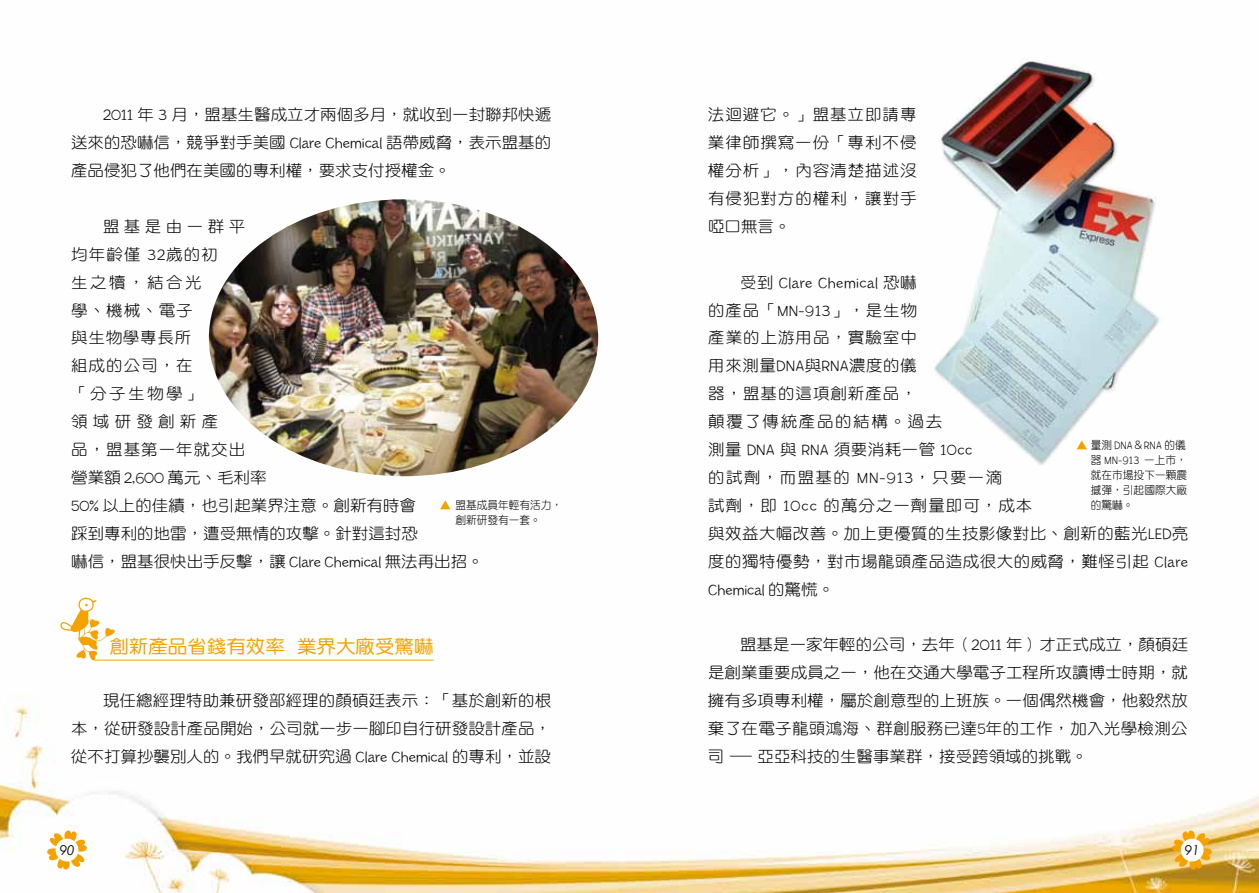
<style>
.page{position:relative;width:1259px;height:893px;background:#fff}
.page>*{position:absolute;margin:0;border:0;box-sizing:border-box;transform-origin:0 0}
.t1{font:18.6px "DF Yuan Std W5";color:#f5a200;scale:1.05 1}
.t2{font:15.6px/27.9px "DF Yuan Std W3";letter-spacing:.025em;color:#000;text-align:justify;scale:1.05 1}
.t3{font:15.6px/27.9px "DF Yuan Std W3";color:#000;scale:1.05 1}
.t4{font:15.6px/27.9px "DF Yuan Std W3";letter-spacing:.06em;color:#000;scale:1.05 1}
.t5{font:300 15.6px "Billy";letter-spacing:.025em;color:#000;scale:1.05 1}
.t6{font:300 15.6px "Billy";color:#000;scale:1.05 1}
.t7{font:italic 13.5px "Century Gothic";color:#000}
.t8{font:11.25px/15px "DF Yuan Std W3";color:#000;scale:.95 1}
.t9{font:300 11.25px/15px "Billy";letter-spacing:.04em;color:#000;scale:.95 1}
.s1{font-family:"Billy";font-weight:300}
.s2{font-family:"DF Yuan Std W3";font-weight:400}
</style>
<div class="page">
<img style="left:0;top:333px;width:1259px;height:560px">
<svg style="left:60px;top:598px;width:55px;height:62px"></svg>
<hr style="left:93px;top:660px;width:341px;height:1px;background:#f5a200">
<img style="left:209px;top:199px;width:389px;height:277px">
<img style="left:929px;top:59px;width:233px;height:408px">
<svg style="left:1076px;top:440px;width:11px;height:9px"></svg>
<svg style="left:440px;top:500px;width:10px;height:9px"></svg>
<svg style="left:47px;top:830px;width:40px;height:40px"></svg>
<div style="left:56px;top:839px;width:22px;height:22px;background:#fff;border-radius:50%"></div>
<svg style="left:1172px;top:830px;width:40px;height:40px"></svg>
<div style="left:1180px;top:839px;width:23px;height:22px;background:#fff;border-radius:50%"></div>
<p class="t2" style="left:71px;top:100px;width:459px;text-indent:32px"><span class="s1">2011</span> 年 <span class="s1">3</span> 月，盟基生醫成立才兩個多月，就收到一封聯邦快遞送來的恐嚇信，競爭對手美國 <span class="s1">Clare Chemical</span> 語帶威脅，表示盟基的產品侵犯了他們在美國的專利權，要求支付授權金。</p>
<p class="t2" style="left:708px;top:100px;width:200px">法迴避它。」盟基立即請專業律師撰寫一份「專利不侵權分析」，內容清楚描述沒有侵犯對方的權利，讓對手啞口無言。</p>
<p class="t3" style="left:71px;top:212px;width:394px;text-indent:32px">盟基是由一群平<br>均年齡僅 <span class="s1">32</span>歲的初<br>生之犢，結合光<br>學、機械、電子<br>與生物學專長所<br>組成的公司，在<br>「分子生物學」<br>領域研發創新產<br>品，盟基第一年就交出<br>營業額 <span class="s1">2,600</span> 萬元、毛利率<br><span class="s1">50%</span> 以上的佳績，也引起業界注意。創新有時會<br>踩到專利的地雷，遭受無情的攻擊。針對這封恐<br>嚇信，盟基很快出手反擊，讓 <span class="s1">Clare Chemical</span> 無法再出招。</p>
<p class="t5" style="left:740px;top:274px;width:170px"><span class="s2">受到</span> Clare Chemical <span class="s2">恐嚇</span></p>
<p class="t4" style="left:708px;top:296px;width:224px">的產品「<span class="s1">MN-913</span>」，是生物<br>產業的上游用品，實驗室中<br>用來測量<span class="s1">DNA</span>與<span class="s1">RNA</span>濃度的儀<br>器，盟基的這項創新產品，<br>顛覆了傳統產品的結構。過去</p>
<p class="t5" style="left:708px;top:442px;width:253px"><span class="s2">測量</span> DNA <span class="s2">與</span> RNA <span class="s2">須要消耗一管</span> 10cc</p>
<p class="t2" style="left:708px;top:463px;width:459px;text-align:left">的試劑，而盟基的 <span class="s1">MN-913</span>，只要一滴<br>試劑，即 <span class="s1">10cc</span> 的萬分之一劑量即可，成本<br>與效益大幅改善。加上更優質的生技影像對比、創新的藍光<span class="s1">LED</span>亮度的獨特優勢，對市場龍頭產品造成很大的威脅，難怪引起 <span class="s1">Clare</span></p>
<p class="t6" style="left:708px;top:581px;width:121px">Chemical <span class="s2">的驚慌。</span></p>
<p class="t9" style="left:1091px;top:438px;width:102px"><span class="s2">量測</span> DNA<span class="s2">＆</span>RNA <span class="s2">的儀器</span> MN-913 <span class="s2">一上市，</span></p>
<p class="t8" style="left:1091px;top:467px;width:103px">就在市場投下一顆震撼彈，引起國際大廠</p>
<p class="t8" style="left:455px;top:497px;width:114px">盟基成員年輕有活力，</p>
<p class="t8" style="left:1091px;top:497px;width:46px">的驚嚇。</p>
<p class="t8" style="left:455px;top:512px;width:91px">創新研發有一套。</p>
<p class="t1" style="left:109px;top:636px;width:310px">創新產品省錢有效率 業界大廠受驚嚇</p>
<p class="t2" style="left:71px;top:686px;width:459px;text-indent:32px">現任總經理特助兼研發部經理的顏碩廷表示：「基於創新的根本，從研發設計產品開始，公司就一步一腳印自行研發設計產品，從不打算抄襲別人的。我們早就研究過 <span class="s1">Clare Chemical</span> 的專利，並設</p>
<p class="t2" style="left:707px;top:631px;width:459px;text-indent:32px">盟基是一家年輕的公司，去年（<span class="s1">2011</span> 年）才正式成立，顏碩廷是創業重要成員之一，他在交通大學電子工程所攻讀博士時期，就擁有多項專利權，屬於創意型的上班族。一個偶然機會，他毅然放棄了在電子龍頭鴻海、群創服務已達<span class="s1">5</span>年的工作，加入光學檢測公司－亞亞科技的生醫事業群，接受跨領域的挑戰。</p>
<p class="t7" style="left:60px;top:841px;width:16px">90</p>
<p class="t7" style="left:1184px;top:841px;width:16px">91</p>
</div>
